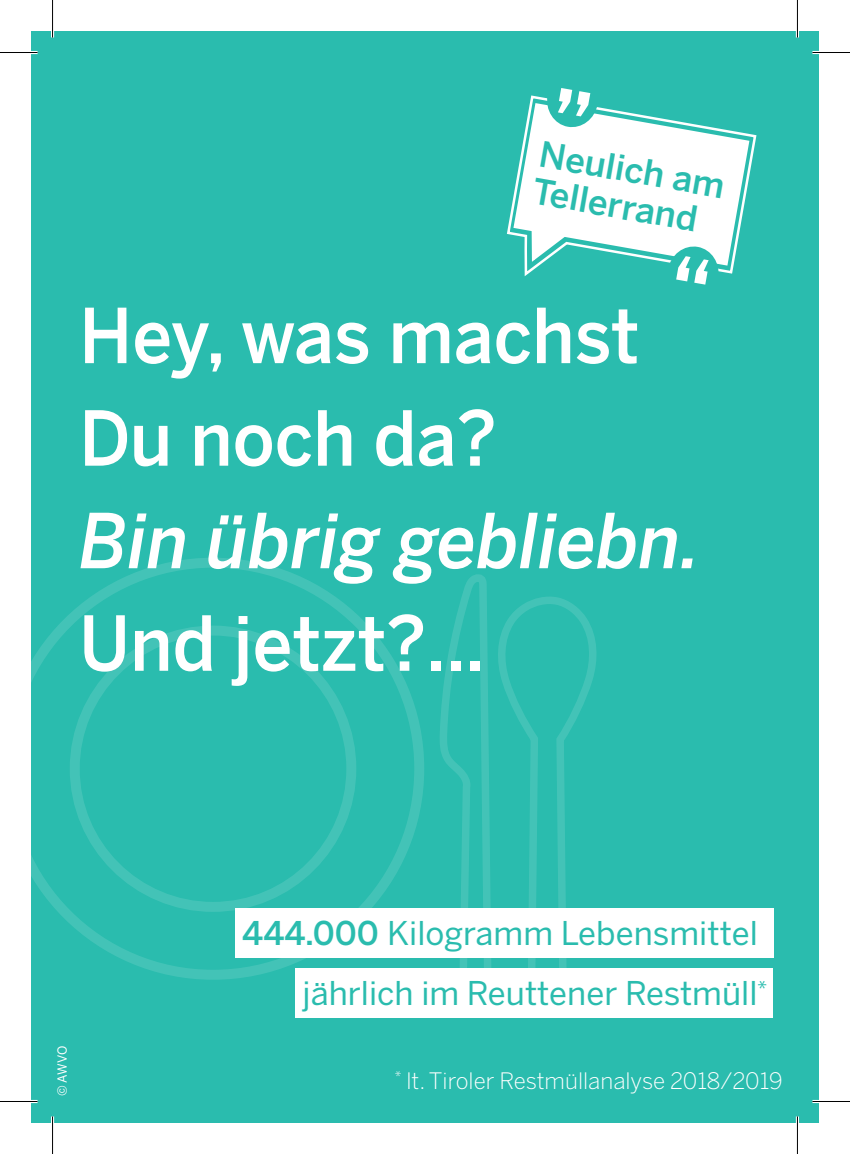
<style>
.page{position:relative;width:850px;height:1154px;background:#fff}
.page>*{position:absolute;margin:0;border:0;box-sizing:border-box;transform-origin:0 0}
.t1{font:500 75px/102.5px "Benton Sans";color:#fff;scale:.94 1}
.t2{font:italic 500 75px "Benton Sans";color:#fff;scale:.94 1}
.t3{font:500 35px/37.5px "Benton Sans";color:#2abcae}
.t4{font:32.5px "Benton Sans";color:#2abcae}
.t5{font:300 22.5px "Benton Sans";color:#fff}
.t6{font:12.5px "Benton Sans";color:#fff}
.s1{font-weight:500}
</style>
<div class="page">
<div style="left:31px;top:31px;width:787px;height:1092px;background:#2abcae"></div>
<svg style="left:31px;top:558px;width:395px;height:422px"></svg>
<svg style="left:432px;top:574px;width:63px;height:394px"></svg>
<svg style="left:495px;top:597px;width:103px;height:371px"></svg>
<svg style="left:507px;top:133px;width:250px;height:103px"></svg>
<div style="left:295px;top:968px;width:478px;height:49px;background:#fff"></div>
<div style="left:235px;top:908px;width:538px;height:49px;background:#fff"></div>
<hr style="left:0;top:51px;width:38px;height:3px;background:#fff">
<hr style="left:812px;top:51px;width:37px;height:3px;background:#fff">
<hr style="left:0;top:1100px;width:38px;height:3px;background:#fff">
<hr style="left:812px;top:1100px;width:37px;height:3px;background:#fff">
<hr style="left:51px;top:0;width:3px;height:38px;background:#fff">
<hr style="left:51px;top:1116px;width:3px;height:38px;background:#fff">
<hr style="left:795px;top:0;width:3px;height:38px;background:#fff">
<hr style="left:795px;top:1116px;width:3px;height:38px;background:#fff">
<hr style="left:0;top:52px;width:38px;height:1px;background:#000">
<hr style="left:812px;top:52px;width:37px;height:1px;background:#000">
<hr style="left:0;top:1101px;width:38px;height:1px;background:#000">
<hr style="left:812px;top:1101px;width:37px;height:1px;background:#000">
<hr style="left:52px;top:0;width:1px;height:38px;background:#000">
<hr style="left:52px;top:1116px;width:1px;height:38px;background:#000">
<hr style="left:796px;top:0;width:1px;height:38px;background:#000">
<hr style="left:796px;top:1116px;width:1px;height:38px;background:#000">
<svg style="left:514px;top:95px;width:233px;height:182px"></svg>
<p class="t3" style="left:542px;top:135px;width:189px;rotate:10deg">Neulich am<br>Tellerrand</p>
<h1 class="t1" style="left:79px;top:285px;width:597px">Hey, was machst<br>Du noch da?</h1>
<h1 class="t2" style="left:79px;top:495px;width:662px">Bin übrig gebliebn.</h1>
<h1 class="t1" style="left:79px;top:593px;width:433px">Und jetzt?...</h1>
<p class="t6" style="left:55px;top:1096px;width:52px;rotate:-90deg">© AWVO</p>
<p class="t4" style="left:242px;top:914px;width:516px"><span class="s1">444.000</span> Kilogramm Lebensmittel</p>
<p class="t4" style="left:302px;top:974px;width:466px">jährlich im Reuttener Restmüll<sup>*</sup></p>
<p class="t5" style="left:394px;top:1067px;width:389px"><sup>*</sup> lt. Tiroler Restmüllanalyse 2018/2019</p>
</div>
